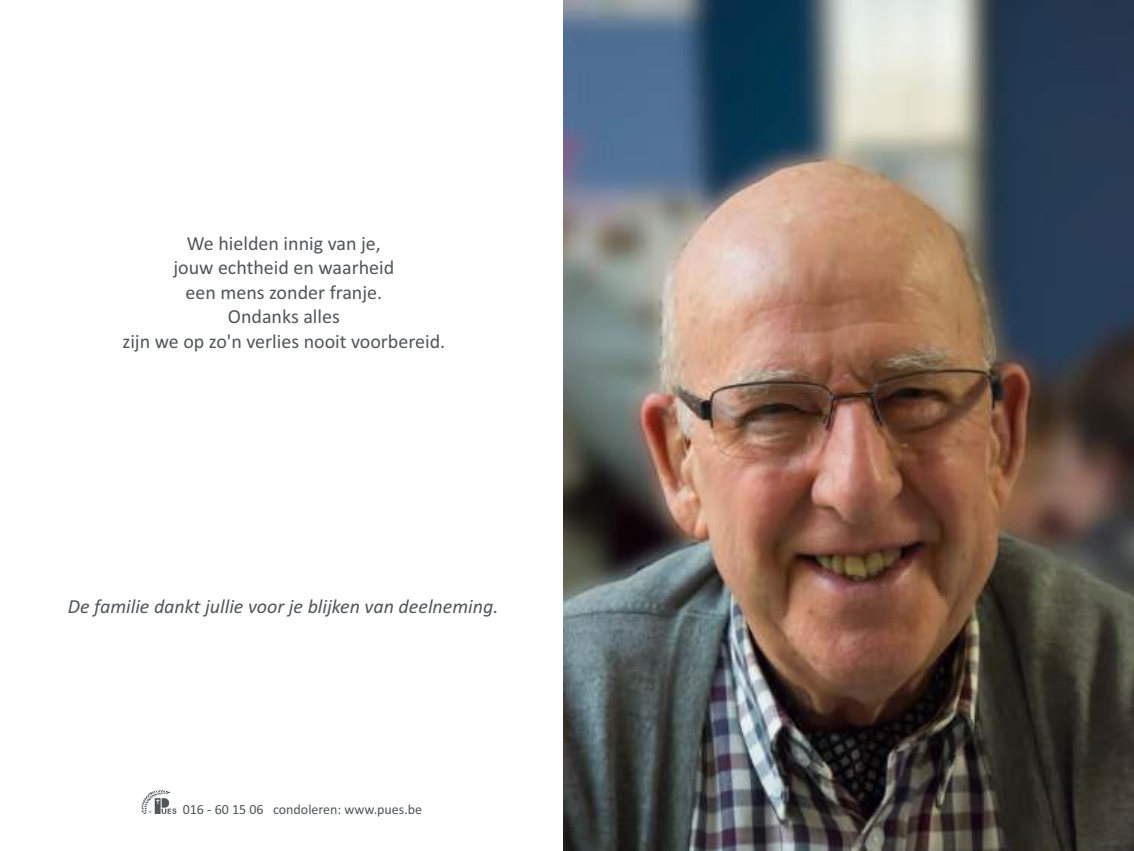
<style>
.page{position:relative;width:1134px;height:851px;background:#fff}
.page>*{position:absolute;margin:0;border:0;box-sizing:border-box;transform-origin:0 0}
.t1{font:20px/24.4px "Calibri";color:#50565a;text-align:center}
.t2{font:italic 20px "Calibri";color:#50565a}
.t3{font:14px "Calibri";color:#50565a}
</style>
<div class="page">
<svg style="left:141px;top:790px;width:35px;height:25px"></svg>
<img style="left:563px;top:0;width:571px;height:850px">
<p class="t1" style="left:122px;top:232px;width:324px">We hielden innig van je,<br>jouw echtheid en waarheid<br>een mens zonder franje.<br>Ondanks alles<br>zijn we op zo'n verlies nooit voorbereid.</p>
<p class="t2" style="left:68px;top:597px;width:432px">De familie dankt jullie voor je blijken van deelneming.</p>
<p class="t3" style="left:183px;top:803px;width:241px">016 - 60 15 06 condoleren: www.pues.be</p>
</div>
